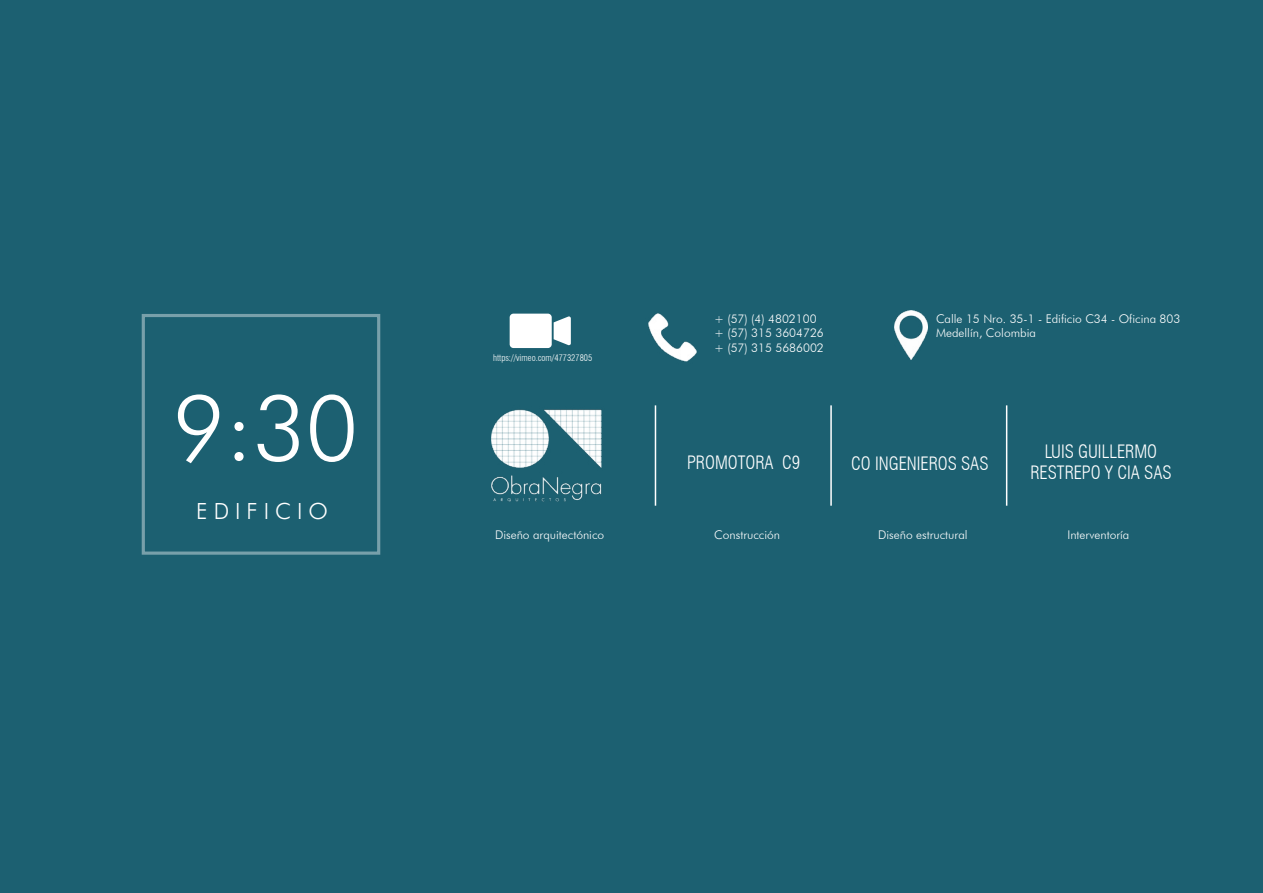
<style>
.page{position:relative;width:1263px;height:893px;background:#1c6071}
.page>*{position:absolute;margin:0;border:0;box-sizing:border-box;transform-origin:0 0}
.t1{font:300 91.05px "Futura BT";color:#fff}
.t2{font:300 22.2px "Futura BT";letter-spacing:.27em;color:#fff}
.t3{font:300 condensed 18px/21.6px "Swiss 721 BT";color:#fff;text-align:center}
.t4{font:300 12px/14.4px "Futura BT";color:#fff}
.t5{font:300 condensed 9px "Swiss 721 BT";color:#fff}
</style>
<div class="page">
<img style="left:491px;top:409px;width:111px;height:93px">
<hr style="left:655px;top:405px;width:1px;height:101px;background:#fff">
<hr style="left:1006px;top:405px;width:1px;height:101px;background:#fff">
<hr style="left:830px;top:405px;width:2px;height:101px;background:#fff">
<img style="left:648px;top:313px;width:49px;height:49px">
<img style="left:894px;top:310px;width:34px;height:50px">
<svg style="left:510px;top:314px;width:61px;height:34px;background:#e2ebed"></svg>
<h1 class="t1" style="left:172px;top:373px;width:187px">9:30</h1>
<h2 class="t2" style="left:196px;top:498px;width:133px">EDIFICIO</h2>
<p class="t5" style="left:493px;top:353px;width:101px">https://vimeo.com/477327805</p>
<p class="t4" style="left:714px;top:311px;width:111px">+ (57) (4) 4802100 + (57) 315 3604726 + (57) 315 5686002</p>
<p class="t4" style="left:936px;top:311px;width:246px">Calle 15 Nro. 35-1 - Edificio C34 - Oficina 803<br>Medellín, Colombia</p>
<h3 class="t3" style="left:687px;top:452px;width:115px">PROMOTORA C9</h3>
<p class="t4" style="left:495px;top:527px;width:111px">Diseño arquitectónico</p>
<p class="t4" style="left:714px;top:527px;width:67px">Construcción</p>
<h3 class="t3" style="left:851px;top:453px;width:139px">CO INGENIEROS SAS</h3>
<h3 class="t3" style="left:1030px;top:440px;width:143px">LUIS GUILLERMO<br>RESTREPO Y CIA SAS</h3>
<p class="t4" style="left:878px;top:527px;width:91px">Diseño estructural</p>
<p class="t4" style="left:1067px;top:527px;width:63px">Interventoría</p>
</div>
